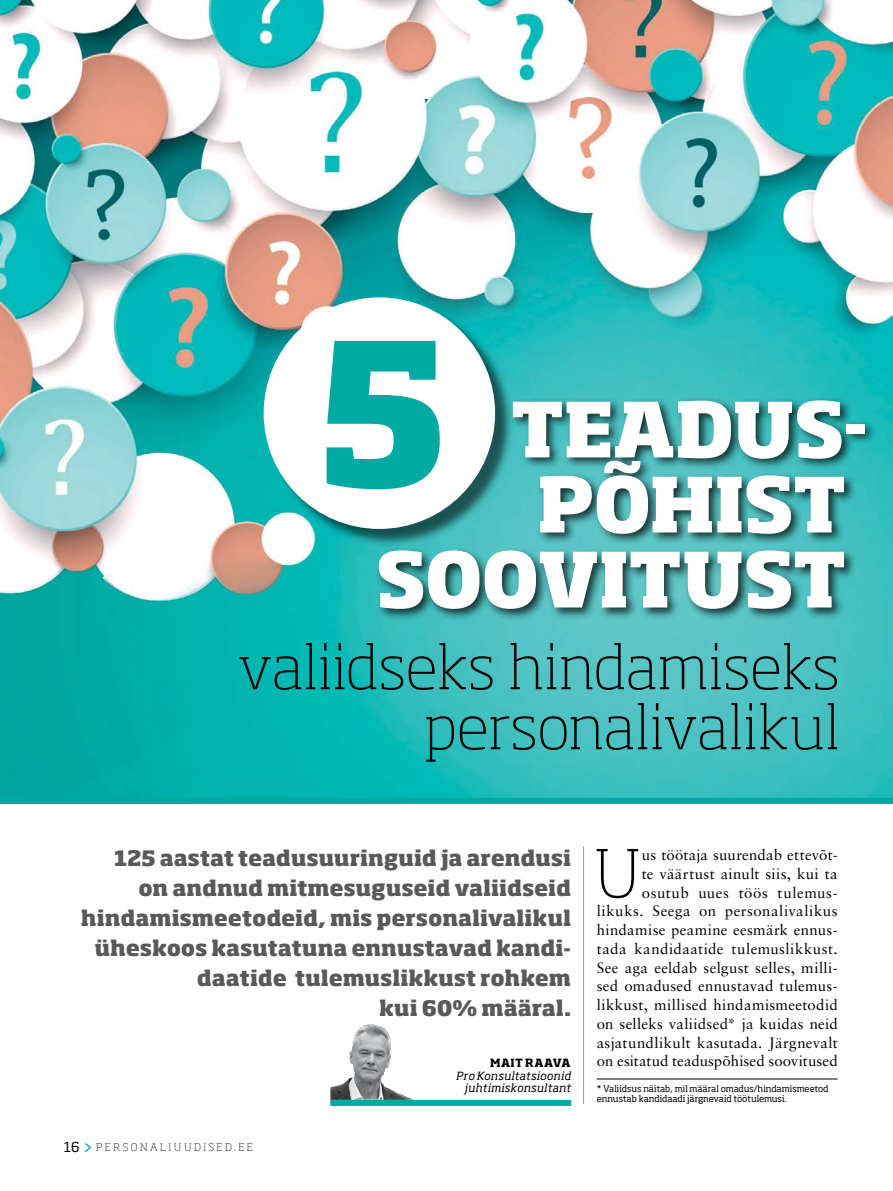
<style>
.page{position:relative;width:893px;height:1191px;background:#fff}
.page>*{position:absolute;margin:0;border:0;box-sizing:border-box;transform-origin:0 0}
.t1{font:800 195px "Soho Pro";color:#00aaa3}
.t2{font:800 75px/75px "Soho Pro";letter-spacing:-.025em;color:#fff;text-align:right}
.t3{font:200 65.4px "Soho Pro";color:#000}
.t4{font:200 60px/60px "Soho Pro";letter-spacing:-.005em;color:#000;text-align:right}
.t5{font:800 21px/30px "Soho Pro";letter-spacing:-.005em;color:#58595b;text-align:right}
.t6{font:15px/18.8px "Sabon LT Std";letter-spacing:.025em;color:#000;text-align:right}
.t7{font:italic 11.25px/12.8px "Soho Pro";letter-spacing:.015em;color:#000;text-align:right}
.t8{font:700 11.25px "Soho Pro";letter-spacing:.04em;color:#000}
.t9{font:200 10.5px "Soho Pro";letter-spacing:.24em;color:#000}
.t10{font:9px/10.5px "Soho Pro";letter-spacing:-.005em;color:#000}
.s1{font-weight:400;font-size:13.5px}
.s2{font-weight:400;font-size:16.5px;color:#00aaa3}
</style>
<div class="page">
<img style="left:0;top:0;width:893px;height:798px">
<hr style="left:583px;top:846px;width:1px;height:258px;background:#939598">
<div style="left:330px;top:1100px;width:241px;height:6px;background:#00aaa3"></div>
<img style="left:330px;top:1024px;width:82px;height:75px">
<div style="left:0;top:798px;width:893px;height:6px;background:#00aaa3"></div>
<hr style="left:597px;top:1078px;width:241px;height:1px;background:#000">
<div style="left:266px;top:300px;width:248px;height:247px;background:#000;opacity:.57"></div>
<div style="left:264px;top:297px;width:231px;height:232px;background:#fff;border-radius:50%"></div>
<div style="left:375px;top:396px;width:502px;height:225px;background:#000;opacity:.73"></div>
<h1 class="t1" style="left:317px;top:271px;width:134px">5</h1>
<h2 class="t2" style="left:375px;top:387px;width:495px">TEADUS-<br>PÕHIST<br>SOOVITUST</h2>
<h3 class="t4" style="left:238px;top:631px;width:604px">valiidseks hindamiseks personalivalikul</h3>
<p class="t6" style="left:597px;top:845px;width:242px">us töötaja suurendab ettevõt-<br>te väärtust ainult siis, kui ta osutub uues töös tulemus&shy;likuks. Seega on personalivalikus hindamise peamine eesmärk ennus&shy;tada kandidaatide tulemuslikkust.<br>See aga eeldab selgust selles, milli&shy;sed omadused ennustavad tulemus&shy;likkust, millised hindamismeetodid on selleks valiidsed* ja kuidas neid asjatundlikult kasutada. Järgnevalt on esitatud teaduspõhised soovitused</p>
<p class="t10" style="left:597px;top:1082px;width:233px">* Valiidsus näitab, mil määral omadus/hindamismeetod ennustab kandidaadi järgnevaid töötulemusi.</p>
<h3 class="t5" style="left:81px;top:841px;width:492px">125 aastat teadusuuringuid ja arendusi on andnud mitmesuguseid valiidseid hindamismeetodeid, mis personalivalikul üheskoos kasutatuna ennustavad kandi&shy;daatide tulemuslikkust rohkem<br>kui 60% määral.</h3>
<h3 class="t3" style="left:594px;top:822px;width:49px">U</h3>
<p class="t8" style="left:490px;top:1054px;width:82px">MAIT RAAVA</p>
<p class="t7" style="left:456px;top:1068px;width:116px">Pro Konsultatsioonid juhtimiskonsultant</p>
<p class="t9" style="left:64px;top:1138px;width:191px"><span class="s1">16</span> <span class="s2">&gt;</span>PERSONALIUUDISED.EE</p>
</div>
